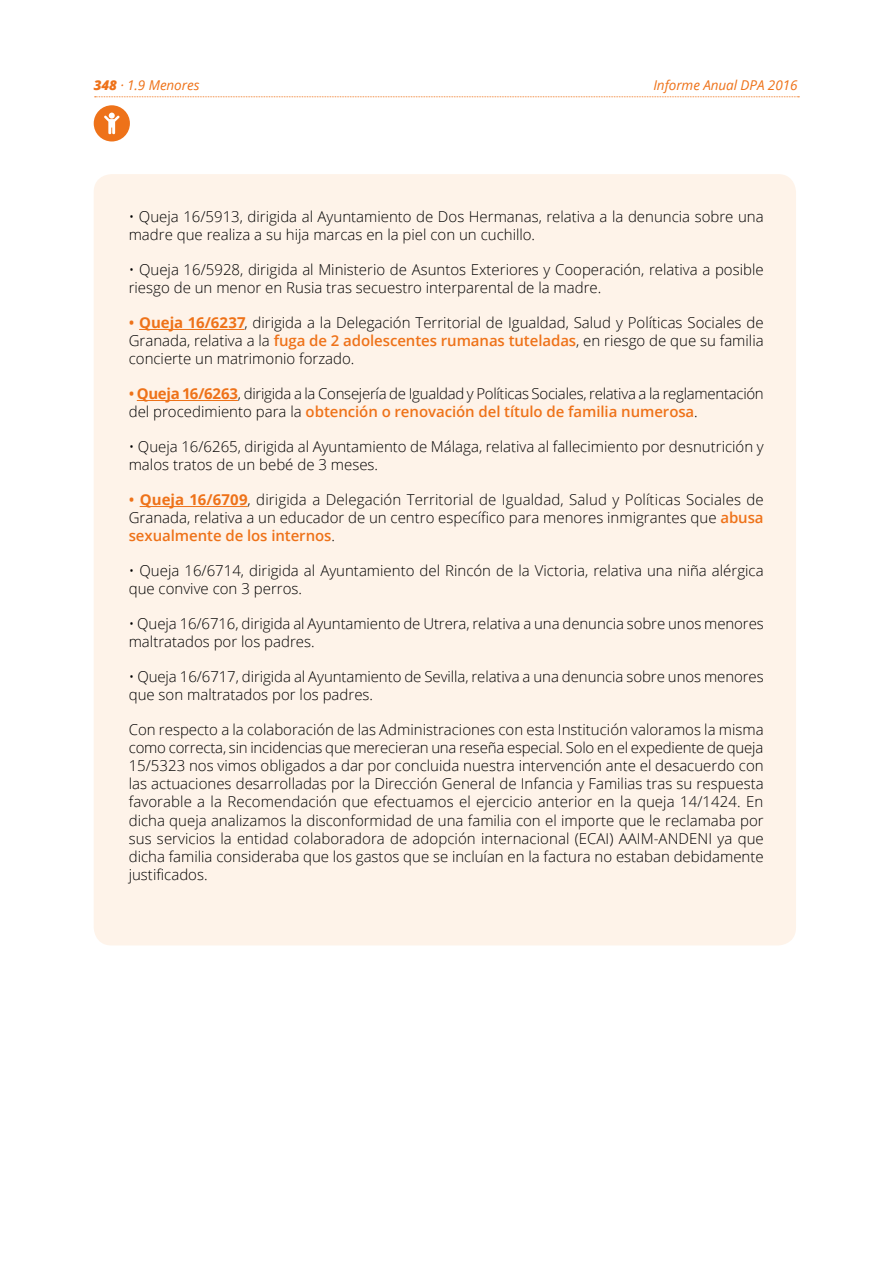
<style>
.page{position:relative;width:893px;height:1263px;background:#fff}
.page>*{position:absolute;margin:0;border:0;box-sizing:border-box;transform-origin:0 0}
.t1{font:300 15px/18px "Open Sans";color:#000}
.t2{font:300 15px/18px "Open Sans";letter-spacing:-.02em;color:#000}
.t3{font:italic 13.5px "Open Sans";letter-spacing:-.005em;color:#ee7219}
.s1{font-weight:800}
.s2{font-weight:600;color:#ee7219}
.s3{font-weight:700;color:#ee7219}
</style>
<div class="page">
<div style="left:94px;top:105px;width:36px;height:36px;background:#ee7219;border-radius:50%"></div>
<svg style="left:104px;top:113px;width:15px;height:21px"></svg>
<svg style="left:95px;top:96px;width:704px;height:1px"></svg>
<div style="left:94px;top:174px;width:702px;height:771px;background:#fef3e9;border-radius:18px"></div>
<hr style="left:139px;top:329px;width:105px;height:1px;background:#ee7219">
<hr style="left:137px;top:400px;width:101px;height:1px;background:#ee7219">
<hr style="left:140px;top:506px;width:108px;height:1px;background:#ee7219">
<p class="t3" style="left:94px;top:76px;width:107px"><span class="s1">348</span> · 1.9 Menores</p>
<p class="t3" style="left:653px;top:76px;width:146px">Informe Anual DPA 2016</p>
<p class="t1" style="left:129px;top:207px;width:636px">• Queja 16/5913, dirigida al Ayuntamiento de Dos Hermanas, relativa a la denuncia sobre una madre que realiza a su hija marcas en la piel con un cuchillo.</p>
<p class="t1" style="left:129px;top:260px;width:636px">• Queja 16/5928, dirigida al Ministerio de Asuntos Exteriores y Cooperación, relativa a posible riesgo de un menor en Rusia tras secuestro interparental de la madre.</p>
<p class="t1" style="left:129px;top:313px;width:636px;text-align:justify"><span class="s2">•</span> <span class="s3">Queja 16/6237</span>, dirigida a la Delegación Territorial de Igualdad, Salud y Políticas Sociales de Granada, relativa a la <span class="s2">fuga de 2 adolescentes rumanas tuteladas</span>, en riesgo de que su familia concierte un matrimonio forzado.</p>
<p class="t2" style="left:129px;top:384px;width:637px"><span class="s2">•</span> <span class="s3">Queja 16/6263</span>, dirigida a la Consejería de Igualdad y Políticas Sociales, relativa a la reglamentación del procedimiento para la <span class="s2">obtención o renovación del título de familia numerosa</span>.</p>
<p class="t1" style="left:129px;top:438px;width:636px">• Queja 16/6265, dirigida al Ayuntamiento de Málaga, relativa al fallecimiento por desnutrición y malos tratos de un bebé de 3 meses.</p>
<p class="t1" style="left:129px;top:491px;width:637px;text-align:justify"><span class="s2">•</span> <span class="s3">Queja 16/6709</span>, dirigida a Delegación Territorial de Igualdad, Salud y Políticas Sociales de Granada, relativa a un educador de un centro específico para menores inmigrantes que <span class="s2">abusa sexualmente de los internos</span>.</p>
<p class="t1" style="left:129px;top:562px;width:636px">• Queja 16/6714, dirigida al Ayuntamiento del Rincón de la Victoria, relativa una niña alérgica que convive con 3 perros.</p>
<p class="t1" style="left:129px;top:615px;width:637px">• Queja 16/6716, dirigida al Ayuntamiento de Utrera, relativa a una denuncia sobre unos menores maltratados por los padres.</p>
<p class="t1" style="left:129px;top:668px;width:636px">• Queja 16/6717, dirigida al Ayuntamiento de Sevilla, relativa a una denuncia sobre unos menores que son maltratados por los padres.</p>
<p class="t1" style="left:129px;top:721px;width:637px;text-align:justify">Con respecto a la colaboración de las Administraciones con esta Institución valoramos la misma como correcta, sin incidencias que merecieran una reseña especial. Solo en el expediente de queja 15/5323 nos vimos obligados a dar por concluida nuestra intervención ante el desacuerdo con las actuaciones desarrolladas por la Dirección General de Infancia y Familias tras su respuesta favorable a la Recomendación que efectuamos el ejercicio anterior en la queja 14/1424. En dicha queja analizamos la disconformidad de una familia con el importe que le reclamaba por sus servicios la entidad colaboradora de adopción internacional (ECAI) AAIM-ANDENI ya que dicha familia consideraba que los gastos que se incluían en la factura no estaban debidamente justificados.</p>
</div>
